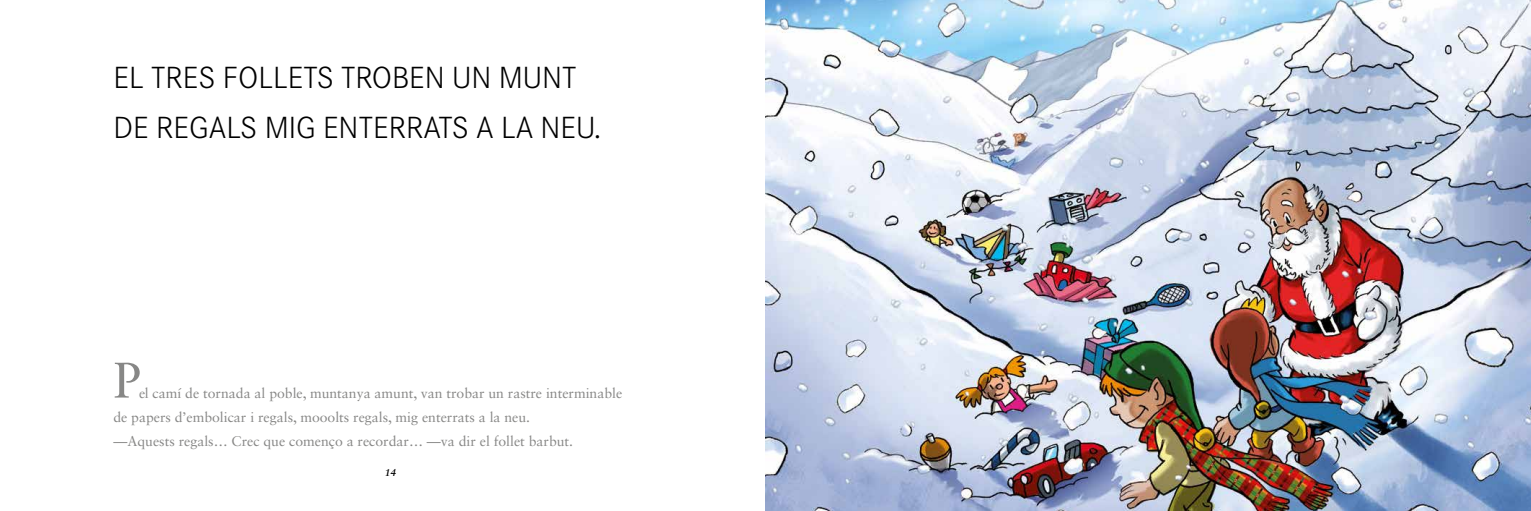
<style>
.page{position:relative;width:1531px;height:511px;background:#fff}
.page>*{position:absolute;margin:0;border:0;box-sizing:border-box;transform-origin:0 0}
.t1{font:50px "Sabon LT Std";color:#878786}
.t2{font:300 30px/50px "Corporate S";color:#000}
.t3{font:14px/24px "Sabon LT Std";color:#878786}
.t4{font:italic 700 10px "Sabon LT Std";color:#000}
</style>
<div class="page">
<img style="left:765px;top:0;width:766px;height:510px">
<h2 class="t2" style="left:114px;top:52px;width:489px">EL TRES FOLLETS TROBEN UN MUNT<br>DE REGALS MIG ENTERRATS A LA NEU.</h2>
<h1 class="t1" style="left:113px;top:350px;width:29px">P</h1>
<p class="t3" style="left:113px;top:380px;width:510px;text-indent:26px">el camí de tornada al poble, muntanya amunt, van trobar un rastre interminable de papers d’embolicar i regals, mooolts regals, mig enterrats a la neu.<br>—Aquests regals… Crec que començo a recordar… —va dir el follet barbut.</p>
<p class="t4" style="left:385px;top:466px;width:13px">14</p>
</div>
